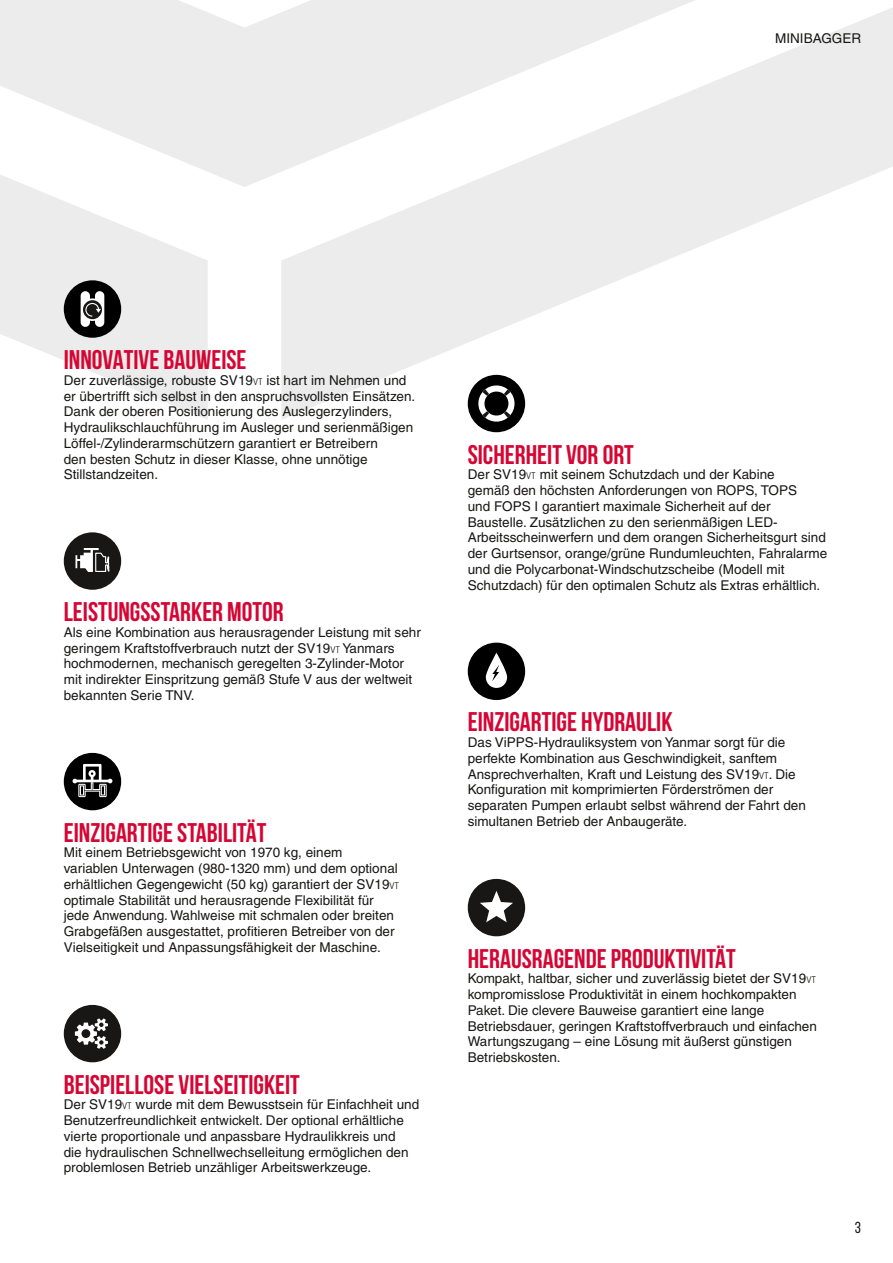
<style>
.page{position:relative;width:893px;height:1263px;background:#fff}
.page>*{position:absolute;margin:0;border:0;box-sizing:border-box;transform-origin:0 0}
.t1{font:700 27px "Bebas Neue";color:#d50634}
.t2{font:15.9px "Bebas Neue";color:#181716}
.t3{font:13.5px/15.8px "Helvetica LT Pro";color:#181716}
.s1{font-family:"Blogger Sans";font-weight:300;font-size:9.45px}
</style>
<div class="page">
<svg style="left:281px;top:7px;width:612px;height:413px"></svg>
<svg style="left:0;top:0;width:696px;height:187px;fill:#ececec"></svg>
<svg style="left:0;top:174px;width:208px;height:246px;fill:#ececec"></svg>
<div style="left:64px;top:280px;width:57px;height:58px;background:#000;border-radius:50%"></div>
<svg style="left:81px;top:291px;width:23px;height:36px"></svg>
<div style="left:64px;top:532px;width:57px;height:58px;background:#181716;border-radius:50%"></div>
<svg style="left:76px;top:548px;width:34px;height:24px"></svg>
<div style="left:64px;top:753px;width:57px;height:57px;background:#000;border-radius:50%"></div>
<svg style="left:73px;top:764px;width:39px;height:33px"></svg>
<div style="left:64px;top:1005px;width:57px;height:57px;background:#181716;border-radius:50%"></div>
<svg style="left:75px;top:1018px;width:33px;height:31px"></svg>
<div style="left:468px;top:375px;width:57px;height:57px;background:#000;border-radius:50%"></div>
<svg style="left:478px;top:385px;width:37px;height:37px"></svg>
<div style="left:468px;top:643px;width:57px;height:57px;background:#000;border-radius:50%"></div>
<svg style="left:486px;top:653px;width:21px;height:35px"></svg>
<div style="left:468px;top:879px;width:57px;height:57px;background:#181716;border-radius:50%"></div>
<svg style="left:480px;top:891px;width:33px;height:31px"></svg>
<p class="t3" style="left:775px;top:30px;width:87px">MINIBAGGER</p>
<h1 class="t1" style="left:64px;top:345px;width:184px">INNOVATIVE BAUWEISE</h1>
<p class="t3" style="left:64px;top:372px;width:353px">Der zuverlässige, robuste SV19<span class="s1">VT</span> ist hart im Nehmen und er übertrifft sich selbst in den anspruchsvollsten Einsätzen.<br>Dank der oberen Positionierung des Auslegerzylinders, Hydraulikschlauchführung im Ausleger und serienmäßigen Löffel-/Zylinderarmschützern garantiert er Betreibern<br>den besten Schutz in dieser Klasse, ohne unnötige Stillstandzeiten.</p>
<h1 class="t1" style="left:64px;top:597px;width:221px">LEISTUNGSSTARKER MOTOR</h1>
<p class="t3" style="left:64px;top:624px;width:359px">Als eine Kombination aus herausragender Leistung mit sehr geringem Kraftstoffverbrauch nutzt der SV19<span class="s1">VT</span> Yanmars hochmodernen, mechanisch geregelten 3-Zylinder-Motor mit indirekter Einspritzung gemäß Stufe V aus der weltweit bekannten Serie TNV.</p>
<h1 class="t1" style="left:64px;top:817px;width:204px">EINZIGARTIGE STABILITÄT</h1>
<p class="t3" style="left:64px;top:845px;width:337px">Mit einem Betriebsgewicht von 1970 kg, einem variablen Unterwagen (980-1320 mm) und dem optional erhältlichen Gegengewicht (50 kg) garantiert der SV19<span class="s1">VT </span>optimale Stabilität und herausragende Flexibilität für jede Anwendung. Wahlweise mit schmalen oder breiten Grabgefäßen ausgestattet, profitieren Betreiber von der Vielseitigkeit und Anpassungsfähigkeit der Maschine.</p>
<h1 class="t1" style="left:64px;top:1069px;width:238px">BEISPIELLOSE VIELSEITIGKEIT</h1>
<p class="t3" style="left:64px;top:1097px;width:357px">Der SV19<span class="s1">VT</span> wurde mit dem Bewusstsein für Einfachheit und Benutzerfreundlichkeit entwickelt. Der optional erhältliche vierte proportionale und anpassbare Hydraulikkreis und<br>die hydraulischen Schnellwechselleitung ermöglichen den problemlosen Betrieb unzähliger Arbeitswerkzeuge.</p>
<h1 class="t1" style="left:468px;top:439px;width:168px">SICHERHEIT VOR ORT</h1>
<p class="t3" style="left:468px;top:467px;width:361px">Der SV19<span class="s1">VT</span> mit seinem Schutzdach und der Kabine<br>gemäß den höchsten Anforderungen von ROPS, TOPS<br>und FOPS I garantiert maximale Sicherheit auf der Baustelle. Zusätzlichen zu den serienmäßigen LED-Arbeitsscheinwerfern und dem orangen Sicherheitsgurt sind der Gurtsensor, orange/grüne Rundumleuchten, Fahralarme und die Polycarbonat-Windschutzscheibe (Modell mit Schutzdach) für den optimalen Schutz als Extras erhältlich.</p>
<h1 class="t1" style="left:468px;top:707px;width:206px">EINZIGARTIGE HYDRAULIK</h1>
<p class="t3" style="left:468px;top:734px;width:340px">Das ViPPS-Hydrauliksystem von Yanmar sorgt für die perfekte Kombination aus Geschwindigkeit, sanftem Ansprechverhalten, Kraft und Leistung des SV19<span class="s1">VT</span>. Die Konfiguration mit komprimierten Förderströmen der separaten Pumpen erlaubt selbst während der Fahrt den simultanen Betrieb der Anbaugeräte.</p>
<h1 class="t1" style="left:468px;top:943px;width:269px">HERAUSRAGENDE PRODUKTIVITÄT</h1>
<p class="t3" style="left:468px;top:971px;width:351px">Kompakt, haltbar, sicher und zuverlässig bietet der SV19<span class="s1">VT </span>kompromisslose Produktivität in einem hochkompakten Paket. Die clevere Bauweise garantiert eine lange Betriebsdauer, geringen Kraftstoffverbrauch und einfachen Wartungszugang – eine Lösung mit äußerst günstigen Betriebskosten.</p>
<p class="t2" style="left:855px;top:1219px;width:8px">3</p>
</div>
